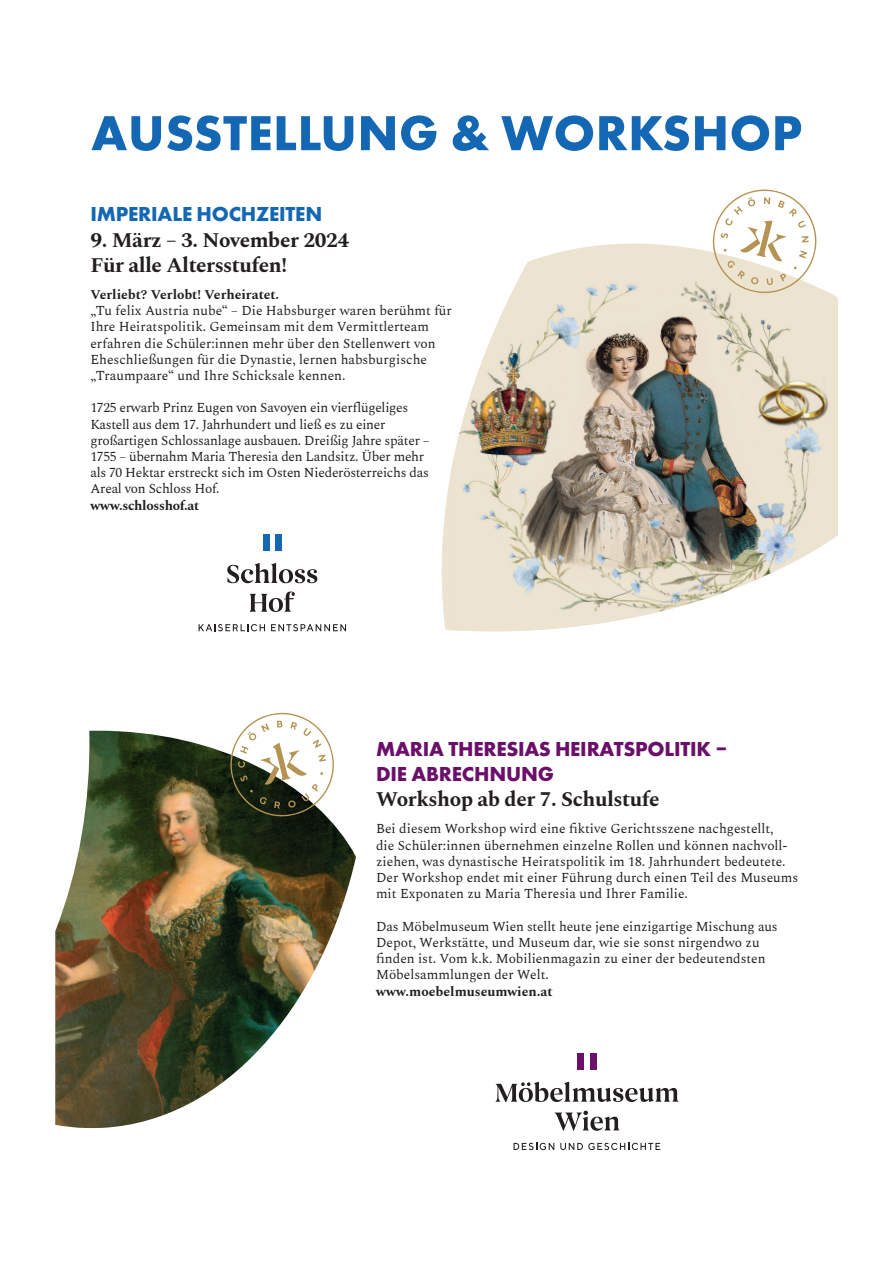
<style>
.page{position:relative;width:893px;height:1263px;background:#fff}
.page>*{position:absolute;margin:0;border:0;box-sizing:border-box;transform-origin:0 0}
.t1{font:700 51px "Futura PT";letter-spacing:.01em;color:#1468b3}
.t2{font:700 21px/25.2px "Futura PT";letter-spacing:-.01em;color:#6b106a}
.t3{font:700 21px/25.2px "Spectral";letter-spacing:-.02em;color:#231f20}
.t4{font:700 21px "Futura PT";letter-spacing:-.01em;color:#1468b3}
.t5{font:13.5px/16.2px "Spectral";color:#231f20}
.t6{font:13.5px/16.2px "Spectral";letter-spacing:-.02em;color:#231f20}
.s1{font-weight:700}
.s2{font-family:"Spectral";color:#231f20}
</style>
<div class="page">
<svg style="left:227px;top:563px;width:90px;height:20px"></svg>
<svg style="left:250px;top:591px;width:45px;height:21px"></svg>
<div style="left:263px;top:534px;width:6px;height:16px;background:#1468b3"></div>
<div style="left:275px;top:534px;width:7px;height:16px;background:#1468b3"></div>
<svg style="left:199px;top:624px;width:66px;height:7px"></svg>
<svg style="left:271px;top:624px;width:75px;height:7px"></svg>
<div style="left:578px;top:1054px;width:6px;height:16px;background:#6b106a"></div>
<div style="left:590px;top:1054px;width:6px;height:16px;background:#6b106a"></div>
<svg style="left:495px;top:1082px;width:183px;height:20px"></svg>
<svg style="left:555px;top:1110px;width:64px;height:21px"></svg>
<svg style="left:514px;top:1143px;width:40px;height:7px"></svg>
<svg style="left:560px;top:1143px;width:100px;height:7px"></svg>
<svg style="left:441px;top:243px;width:397px;height:387px"></svg>
<img style="left:449px;top:256px;width:385px;height:376px">
<img style="left:55px;top:731px;width:301px;height:397px">
<svg style="left:225px;top:712px;width:114px;height:110px"></svg>
<svg style="left:707px;top:189px;width:115px;height:109px"></svg>
<p class="t1" style="left:91px;top:100px;width:713px">AUSSTELLUNG &amp; WORKSHOP</p>
<p class="t4" style="left:91px;top:201px;width:233px">IMPERIALE HOCHZEITEN</p>
<p class="t3" style="left:90px;top:225px;width:260px">9. März – 3. November 2024<br>Für alle Altersstufen!</p>
<p class="t5" style="left:90px;top:285px;width:363px"><span class="s1">Verliebt? Verlobt! Verheiratet.<br></span>„Tu felix Austria nube“ – Die Habsburger waren berühmt für Ihre Heiratspolitik. Gemeinsam mit dem Vermittlerteam erfahren die Schüler:innen mehr über den Stellenwert von Eheschließungen für die Dynastie, lernen habsburgische „Traumpaare“ und Ihre Schicksale kennen.</p>
<p class="t6" style="left:90px;top:399px;width:341px">1725 erwarb Prinz Eugen von Savoyen ein vierflügeliges Kastell aus dem 17. Jahrhundert und ließ es zu einer großartigen Schlossanlage ausbauen. Dreißig Jahre später – 1755 – übernahm Maria Theresia den Landsitz. Über mehr als 70 Hektar erstreckt sich im Osten Niederösterreichs das Areal von Schloss Hof.<br><span class="s1">www.schlosshof.at</span></p>
<p class="t2" style="left:376px;top:736px;width:353px">MARIA THERESIAS HEIRATSPOLITIK –<br>DIE ABRECHNUNG<br><span class="s2">Workshop ab der 7. Schulstufe</span></p>
<p class="t5" style="left:376px;top:820px;width:424px">Bei diesem Workshop wird eine fiktive Gerichtsszene nachgestellt,<br>die Schüler:innen übernehmen einzelne Rollen und können nachvoll&shy;ziehen, was dynastische Heiratspolitik im 18. Jahrhundert bedeutete.<br>Der Workshop endet mit einer Führung durch einen Teil des Museums mit Exponaten zu Maria Theresia und Ihrer Familie.</p>
<p class="t5" style="left:376px;top:917px;width:403px">Das Möbelmuseum Wien stellt heute jene einzigartige Mischung aus Depot, Werkstätte, und Museum dar, wie sie sonst nirgendwo zu finden ist. Vom k.k. Mobilienmagazin zu einer der bedeutendsten Möbelsammlungen der Welt.<br><span class="s1">www.moebelmuseumwien.at</span></p>
</div>
